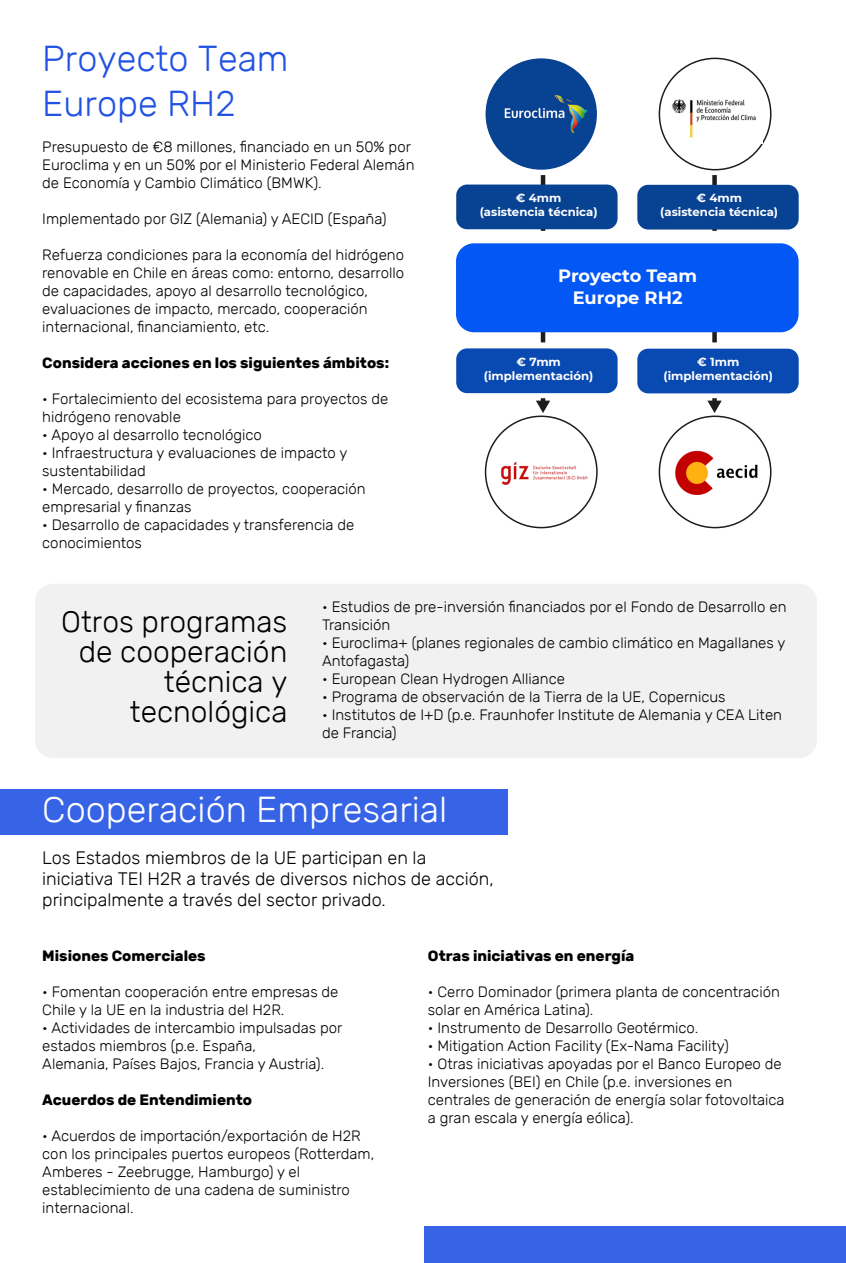
<style>
.page{position:relative;width:846px;height:1263px;background:#fff}
.page>*{position:absolute;margin:0;border:0;box-sizing:border-box;transform-origin:0 0}
.t1{font:300 36px "Rubik";color:#fff}
.t2{font:300 36px/45px "Rubik";color:#2152e4}
.t3{font:300 30px/30px "Rubik";color:#000;text-align:right}
.t4{font:300 18px/21px "Rubik";color:#000}
.t5{font:700 17.85px/21.3px "Montserrat";letter-spacing:-.005em;color:#fff;text-align:center}
.t6{font:300 15px/18px "Rubik";color:#000}
.t7{font:700 15px "Rubik";color:#000}
.t8{font:700 11.7px/14.1px "Montserrat";color:#fff;text-align:center}
</style>
<div class="page">
<div style="left:35px;top:584px;width:782px;height:174px;background:#f0f0f0;border-radius:18px"></div>
<div style="left:0;top:789px;width:507px;height:46px;background:#3763e6"></div>
<svg style="left:536px;top:169px;width:14px;height:244px"></svg>
<svg style="left:707px;top:170px;width:14px;height:243px"></svg>
<div style="left:456px;top:185px;width:161px;height:44px;background:#084292;border-radius:11px"></div>
<div style="left:456px;top:348px;width:161px;height:45px;background:#0849b2;border-radius:11px"></div>
<div style="left:637px;top:185px;width:161px;height:45px;background:#084292;border-radius:11px"></div>
<div style="left:637px;top:349px;width:161px;height:44px;background:#0849b2;border-radius:11px"></div>
<div style="left:456px;top:243px;width:342px;height:89px;background:#0257f5;border-radius:18px"></div>
<div style="left:485px;top:58px;width:112px;height:112px;background:#084292;border-radius:50%"></div>
<div style="left:658px;top:58px;width:113px;height:112px;border:2px solid #1d1d1b;border-radius:50%"></div>
<div style="left:485px;top:416px;width:112px;height:112px;border:2px solid #1d1d1b;border-radius:50%"></div>
<div style="left:658px;top:416px;width:113px;height:112px;border:2px solid #1d1d1b;border-radius:50%"></div>
<img style="left:504px;top:95px;width:83px;height:38px">
<img style="left:501px;top:461px;width:87px;height:24px">
<img style="left:675px;top:451px;width:83px;height:44px">
<img style="left:671px;top:99px;width:91px;height:45px">
<div style="left:424px;top:1226px;width:422px;height:37px;background:#3763e6"></div>
<h1 class="t2" style="left:42px;top:36px;width:248px">Proyecto Team<br>Europe RH2</h1>
<p class="t6" style="left:42px;top:137px;width:374px">Presupuesto de €8 millones, financiado en un 50% por<br>Euroclima y en un 50% por el Ministerio Federal Alemán de Economía y Cambio Climático (BMWK).</p>
<p class="t6" style="left:42px;top:209px;width:346px">Implementado por GIZ (Alemania) y AECID (España)</p>
<p class="t6" style="left:42px;top:245px;width:363px">Refuerza condiciones para la economía del hidrógeno renovable en Chile en áreas como: entorno, desarrollo de capacidades, apoyo al desarrollo tecnológico, evaluaciones de impacto, mercado, cooperación internacional, financiamiento, etc.</p>
<p class="t7" style="left:42px;top:354px;width:348px">Considera acciones en los siguientes ámbitos:</p>
<p class="t6" style="left:42px;top:389px;width:347px">• Fortalecimiento del ecosistema para proyectos de hidrógeno renovable</p>
<p class="t6" style="left:42px;top:425px;width:221px">• Apoyo al desarrollo tecnológico</p>
<p class="t6" style="left:42px;top:443px;width:307px">• Infraestructura y evaluaciones de impacto y sustentabilidad</p>
<p class="t6" style="left:42px;top:479px;width:325px">• Mercado, desarrollo de proyectos, cooperación empresarial y finanzas</p>
<p class="t6" style="left:42px;top:515px;width:313px">• Desarrollo de capacidades y transferencia de conocimientos</p>
<p class="t8" style="left:480px;top:190px;width:119px">€ 4mm<br>(asistencia técnica)</p>
<p class="t8" style="left:660px;top:190px;width:119px">€ 4mm<br>(asistencia técnica)</p>
<p class="t5" style="left:558px;top:265px;width:140px">Proyecto Team<br>Europe RH2</p>
<p class="t8" style="left:484px;top:354px;width:111px">€ 7mm (implementación)</p>
<p class="t8" style="left:663px;top:354px;width:111px">€ 1mm (implementación)</p>
<h2 class="t3" style="left:61px;top:607px;width:228px">Otros programas de cooperación técnica y tecnológica</h2>
<p class="t6" style="left:322px;top:598px;width:466px">• Estudios de pre-inversión financiados por el Fondo de Desarrollo en<br>Transición</p>
<p class="t6" style="left:322px;top:634px;width:465px">• Euroclima+ (planes regionales de cambio climático en Magallanes y<br>Antofagasta)</p>
<p class="t6" style="left:322px;top:670px;width:244px">• European Clean Hydrogen Alliance</p>
<p class="t6" style="left:322px;top:688px;width:405px">• Programa de observación de la Tierra de la UE, Copernicus</p>
<p class="t6" style="left:322px;top:706px;width:461px">• Institutos de I+D (p.e. Fraunhofer Institute de Alemania y CEA Liten de Francia)</p>
<h1 class="t1" style="left:42px;top:790px;width:406px">Cooperación Empresarial</h1>
<p class="t4" style="left:42px;top:848px;width:453px">Los Estados miembros de la UE participan en la iniciativa TEI H2R a través de diversos nichos de acción, principalmente a través del sector privado.</p>
<p class="t7" style="left:42px;top:947px;width:165px">Misiones Comerciales</p>
<p class="t6" style="left:42px;top:983px;width:298px">• Fomentan cooperación entre empresas de<br>Chile y la UE en la industria del H2R.</p>
<p class="t6" style="left:42px;top:1019px;width:301px">• Actividades de intercambio impulsadas por estados miembros (p.e. España,<br>Alemania, Países Bajos, Francia y Austria).</p>
<p class="t7" style="left:42px;top:1091px;width:211px">Acuerdos de Entendimiento</p>
<p class="t6" style="left:42px;top:1127px;width:333px">• Acuerdos de importación/exportación de H2R con los principales puertos europeos (Rotterdam, Amberes - Zeebrugge, Hamburgo) y el establecimiento de una cadena de suministro internacional.</p>
<p class="t7" style="left:428px;top:947px;width:208px">Otras iniciativas en energía</p>
<p class="t6" style="left:428px;top:983px;width:353px">• Cerro Dominador (primera planta de concentración solar en América Latina).</p>
<p class="t6" style="left:428px;top:1019px;width:272px">• Instrumento de Desarrollo Geotérmico.</p>
<p class="t6" style="left:428px;top:1037px;width:303px">• Mitigation Action Facility (Ex-Nama Facility)</p>
<p class="t6" style="left:428px;top:1055px;width:358px">• Otras iniciativas apoyadas por el Banco Europeo de Inversiones (BEI) en Chile (p.e. inversiones en centrales de generación de energía solar fotovoltaica a gran escala y energía eólica).</p>
</div>
